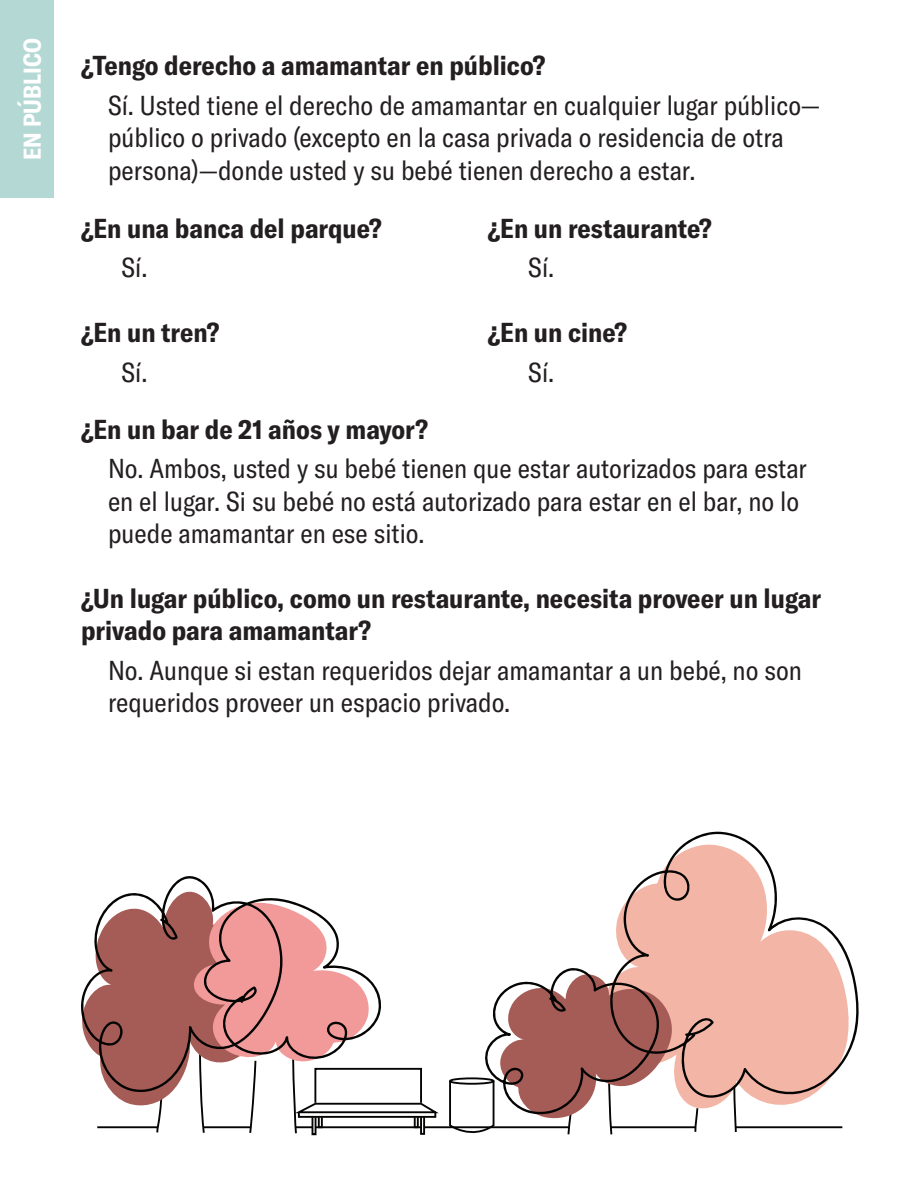
<style>
.page{position:relative;width:918px;height:1188px;background:#fff}
.page>*{position:absolute;margin:0;border:0;box-sizing:border-box;transform-origin:0 0}
.t1{font:condensed 27px/32.4px "GT America";color:#231f20}
.t2{font:700 condensed 27px/32.4px "GT America";color:#231f20}
.t3{font:700 condensed 24px "GT America";color:#fff}
</style>
<div class="page">
<div style="left:0;top:0;width:54px;height:198px;background:#b4d9d5"></div>
<svg style="left:629px;top:832px;width:230px;height:267px;fill:#f3b5a6"></svg>
<svg style="left:81px;top:876px;width:132px;height:217px;fill:#a55c56"></svg>
<svg style="left:733px;top:1078px;width:109px;height:54px"></svg>
<svg style="left:97px;top:1075px;width:68px;height:58px"></svg>
<svg style="left:190px;top:896px;width:509px;height:240px"></svg>
<p class="t3" style="left:18px;top:160px;width:124px;rotate:-90deg">EN PUBLICO</p>
<p class="t3" style="left:12px;top:108px;width:16px;rotate:-90deg">´</p>
<p class="t2" style="left:81px;top:49px;width:466px">¿Tengo derecho a amamantar en público?</p>
<p class="t1" style="left:108px;top:89px;width:714px">Sí. Usted tiene el derecho de amamantar en cualquier lugar público— público o privado (excepto en la casa privada o residencia de otra persona)—donde usted y su bebé tienen derecho a estar.</p>
<p class="t2" style="left:81px;top:212px;width:302px">¿En una banca del parque?</p>
<p class="t1" style="left:122px;top:252px;width:27px">Sí.</p>
<p class="t2" style="left:81px;top:316px;width:140px">¿En un tren?</p>
<p class="t1" style="left:122px;top:356px;width:27px">Sí.</p>
<p class="t2" style="left:488px;top:212px;width:226px">¿En un restaurante?</p>
<p class="t1" style="left:528px;top:252px;width:27px">Sí.</p>
<p class="t2" style="left:488px;top:316px;width:141px">¿En un cine?</p>
<p class="t1" style="left:528px;top:356px;width:27px">Sí.</p>
<p class="t2" style="left:81px;top:413px;width:348px">¿En un bar de 21 años y mayor?</p>
<p class="t1" style="left:108px;top:453px;width:700px">No. Ambos, usted y su bebé tienen que estar autorizados para estar en el lugar. Si su bebé no está autorizado para estar en el bar, no lo puede amamantar en ese sitio.</p>
<p class="t2" style="left:81px;top:582px;width:742px">¿Un lugar público, como un restaurante, necesita proveer un lugar privado para amamantar?</p>
<p class="t1" style="left:108px;top:654px;width:695px">No. Aunque si estan requeridos dejar amamantar a un bebé, no son requeridos proveer un espacio privado.</p>
</div>
